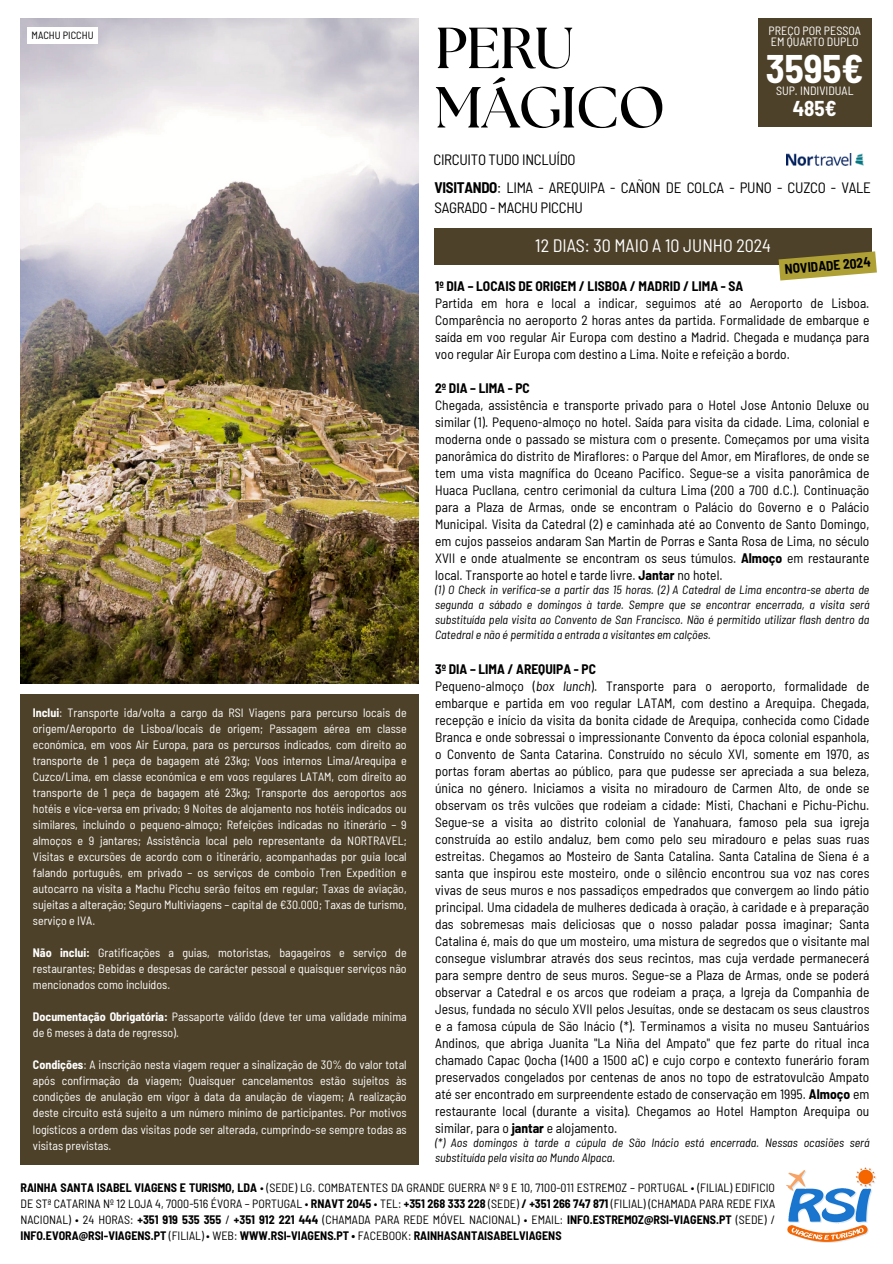
<style>
.page{position:relative;width:893px;height:1264px;background:#fff}
.page>*{position:absolute;margin:0;border:0;box-sizing:border-box;transform-origin:0 0}
.t1{font:700 57.75px/59.4px "The Seasons";letter-spacing:-.02em;color:#000}
.t2{font:700 semi-condensed 39px "Barlow";color:#fff}
.t3{font:700 semi-condensed 21px "Barlow";color:#fff}
.t4{font:semi-condensed 18px "Barlow";color:#fff}
.t5{font:semi-condensed 15px/20.2px "Barlow";letter-spacing:-.02em;color:#000}
.t6{font:semi-condensed 13.5px/17px "Barlow";color:#000}
.t7{font:700 semi-condensed 13.5px "Barlow";color:#000}
.t8{font:semi-condensed 12px/16px "Barlow";color:#fff;text-align:justify}
.t9{font:semi-condensed 12px/16px "Barlow";color:#000;text-align:justify}
.t10{font:italic semi-condensed 12px/15px "Barlow";color:#000;text-align:justify}
.t11{font:semi-condensed 10.5px "Barlow";color:#000}
.s1{font-weight:700}
.s2{font-style:italic}
</style>
<div class="page">
<img style="left:786px;top:1167px;width:90px;height:75px">
<div style="left:20px;top:693px;width:399px;height:471px;background:#4e4129"></div>
<div style="left:434px;top:228px;width:437px;height:37px;background:#4e4129"></div>
<img style="left:20px;top:18px;width:399px;height:665px">
<div style="left:757px;top:18px;width:114px;height:108px;background:#4e4129"></div>
<img style="left:786px;top:153px;width:77px;height:12px">
<div style="left:27px;top:27px;width:71px;height:17px;background:#fff"></div>
<svg style="left:778px;top:251px;width:98px;height:29px"></svg>
<p class="t11" style="left:32px;top:28px;width:64px">MACHU PICCHU</p>
<h3 class="t1" style="left:435px;top:21px;width:232px">PERU<br>MÁGICO</h3>
<h3 class="t5" style="left:433px;top:149px;width:144px">CIRCUITO TUDO INCLUÍDO</h3>
<h6 class="t8" style="left:768px;top:24px;width:94px;line-height:11.2px">PREÇO POR PESSOA<br>EM QUARTO DUPLO</h6>
<h6 class="t2" style="left:765px;top:44px;width:99px">3595€</h6>
<h6 class="t8" style="left:776px;top:83px;width:79px">SUP. INDIVIDUAL</h6>
<h6 class="t3" style="left:792px;top:95px;width:45px">485€</h6>
<h6 class="t5" style="left:434px;top:176px;width:438px"><span class="s1">VISITANDO</span>: LIMA - AREQUIPA - CAÑON DE COLCA - PUNO - CUZCO - VALE<br>SAGRADO - MACHU PICCHU</h6>
<p class="t4" style="left:535px;top:234px;width:237px">12 DIAS: 30 MAIO A 10 JUNHO 2024</p>
<p class="t7" style="left:784px;top:261px;width:88px;rotate:-5deg">NOVIDADE 2024</p>
<h2 class="t6" style="left:435px;top:277px;width:436px"><span class="s1">1º DIA – LOCAIS DE ORIGEM / LISBOA / MADRID / LIMA - SA<br></span>Partida em hora e local a indicar, seguimos até ao Aeroporto de Lisboa.<br>Comparência no aeroporto 2 horas antes da partida. Formalidade de embarque e saída em voo regular Air Europa com destino a Madrid. Chegada e mudança para voo regular Air Europa com destino a Lima. Noite e refeição a bordo.</h2>
<h4 class="t6" style="left:435px;top:379px;width:436px"><span class="s1">2º DIA – LIMA - PC<br></span>Chegada, assistência e transporte privado para o Hotel Jose Antonio Deluxe ou similar (1). Pequeno-almoço no hotel. Saída para visita da cidade. Lima, colonial e moderna onde o passado se mistura com o presente. Começamos por uma visita panorâmica do distrito de Miraflores: o Parque del Amor, em Miraflores, de onde se tem uma vista magnífica do Oceano Pacifico. Segue-se a visita panorâmica de Huaca Pucllana, centro cerimonial da cultura Lima (200 a 700 d.C.). Continuação para a Plaza de Armas, onde se encontram o Palácio do Governo e o Palácio Municipal. Visita da Catedral (2) e caminhada até ao Convento de Santo Domingo, em cujos passeios andaram San Martin de Porras e Santa Rosa de Lima, no século XVII e onde atualmente se encontram os seus túmulos. <span class="s1">Almoço</span> em restaurante local. Transporte ao hotel e tarde livre. <span class="s1">Jantar</span> no hotel.</h4>
<h4 class="t10" style="left:435px;top:581px;width:436px">(1) O Check in verifica-se a partir das 15 horas. (2) A Catedral de Lima encontra-se aberta de segunda a sábado e domingos à tarde. Sempre que se encontrar encerrada, a visita será substituída pela visita ao Convento de San Francisco. Não é permitido utilizar flash dentro da Catedral e não é permitida a entrada a visitantes em calções.</h4>
<h5 class="t6" style="left:435px;top:660px;width:436px"><span class="s1">3º DIA – LIMA / AREQUIPA - PC<br></span>Pequeno-almoço (<span class="s2">box lunch</span>). Transporte para o aeroporto, formalidade de embarque e partida em voo regular LATAM, com destino a Arequipa. Chegada, recepção e início da visita da bonita cidade de Arequipa, conhecida como Cidade Branca e onde sobressai o impressionante Convento da época colonial espanhola, o Convento de Santa Catarina. Construído no século XVI, somente em 1970, as portas foram abertas ao público, para que pudesse ser apreciada a sua beleza, única no género. Iniciamos a visita no miradouro de Carmen Alto, de onde se observam os três vulcões que rodeiam a cidade: Misti, Chachani e Pichu-Pichu.<br>Segue-se a visita ao distrito colonial de Yanahuara, famoso pela sua igreja construída ao estilo andaluz, bem como pelo seu miradouro e pelas suas ruas estreitas. Chegamos ao Mosteiro de Santa Catalina. Santa Catalina de Siena é a santa que inspirou este mosteiro, onde o silêncio encontrou sua voz nas cores vivas de seus muros e nos passadiços empedrados que convergem ao lindo pátio principal. Uma cidadela de mulheres dedicada à oração, à caridade e à preparação das sobremesas mais deliciosas que o nosso paladar possa imaginar; Santa Catalina é, mais do que um mosteiro, uma mistura de segredos que o visitante mal consegue vislumbrar através dos seus recintos, mas cuja verdade permanecerá para sempre dentro de seus muros. Segue-se a Plaza de Armas, onde se poderá observar a Catedral e os arcos que rodeiam a praça, a Igreja da Companhia de Jesus, fundada no século XVII pelos Jesuítas, onde se destacam os seus claustros e a famosa cúpula de São Inácio (*). Terminamos a visita no museu Santuários Andinos, que abriga Juanita "La Niña del Ampato" que fez parte do ritual inca chamado Capac Qocha (1400 a 1500 aC) e cujo corpo e contexto funerário foram preservados congelados por centenas de anos no topo de estratovulcão Ampato até ser encontrado em surpreendente estado de conservação em 1995. <span class="s1">Almoço</span> em restaurante local (durante a visita). Chegamos ao Hotel Hampton Arequipa ou similar, para o <span class="s1">jantar</span> e alojamento.</h5>
<h5 class="t10" style="left:435px;top:1134px;width:436px">(*) Aos domingos à tarde a cúpula de São Inácio está encerrada. Nessas ocasiões será substituída pela visita ao Mundo Alpaca.</h5>
<h5 class="t9" style="left:20px;top:1179px;width:756px"><span class="s1">RAINHA SANTA ISABEL VIAGENS E TURISMO, LDA</span> • (SEDE) LG. COMBATENTES DA GRANDE GUERRA Nº 9 E 10, 7100-011 ESTREMOZ – PORTUGAL • (FILIAL) EDIFICIO DE STª CATARINA Nº 12 LOJA 4, 7000-516 ÉVORA – PORTUGAL • <span class="s1">RNAVT 2045</span> • TEL: <span class="s1">+351 268 333 228</span> (SEDE) <span class="s1">/ +351 266 747 871</span> (FILIAL) (CHAMADA PARA REDE FIXA NACIONAL) • 24 HORAS: <span class="s1">+351 919 535 355</span> / <span class="s1">+351 912 221 444</span> (CHAMADA PARA REDE MÓVEL NACIONAL) • EMAIL: <span class="s1">INFO.ESTREMOZ@RSI-VIAGENS.PT</span> (SEDE) / <span class="s1">INFO.EVORA@RSI-VIAGENS.PT</span> (FILIAL) • WEB: <span class="s1">WWW.RSI-VIAGENS.PT •</span> FACEBOOK: <span class="s1">RAINHASANTAISABELVIAGENS</span></h5>
<h5 class="t8" style="left:33px;top:704px;width:375px"><span class="s1">Inclui</span>: Transporte ida/volta a cargo da RSI Viagens para percurso locais de origem/Aeroporto de Lisboa/locais de origem; Passagem aérea em classe económica, em voos Air Europa, para os percursos indicados, com direito ao transporte de 1 peça de bagagem até 23kg; Voos internos Lima/Arequipa e Cuzco/Lima, em classe económica e em voos regulares LATAM, com direito ao transporte de 1 peça de bagagem até 23kg; Transporte dos aeroportos aos hotéis e vice-versa em privado; 9 Noites de alojamento nos hotéis indicados ou similares, incluindo o pequeno-almoço; Refeições indicadas no itinerário – 9 almoços e 9 jantares; Assistência local pelo representante da NORTRAVEL; Visitas e excursões de acordo com o itinerário, acompanhadas por guia local falando português, em privado – os serviços de comboio Tren Expedition e autocarro na visita a Machu Picchu serão feitos em regular; Taxas de aviação, sujeitas a alteração; Seguro Multiviagens – capital de €30.000; Taxas de turismo, serviço e IVA.</h5>
<p class="t8" style="left:33px;top:944px;width:375px"><span class="s1">Não inclui:</span> Gratificações a guias, motoristas, bagageiros e serviço de restaurantes; Bebidas e despesas de carácter pessoal e quaisquer serviços não mencionados como incluídos.</p>
<p class="t8" style="left:33px;top:1008px;width:375px"><span class="s1">Documentação Obrigatória:</span> Passaporte válido (deve ter uma validade mínima de 6 meses à data de regresso).</p>
<p class="t8" style="left:33px;top:1056px;width:375px"><span class="s1">Condições</span>: A inscrição nesta viagem requer a sinalização de 30% do valor total após confirmação da viagem; Quaisquer cancelamentos estão sujeitos às condições de anulação em vigor à data da anulação de viagem; A realização deste circuito está sujeito a um número mínimo de participantes. Por motivos logísticos a ordem das visitas pode ser alterada, cumprindo-se sempre todas as visitas previstas.</p>
</div>
